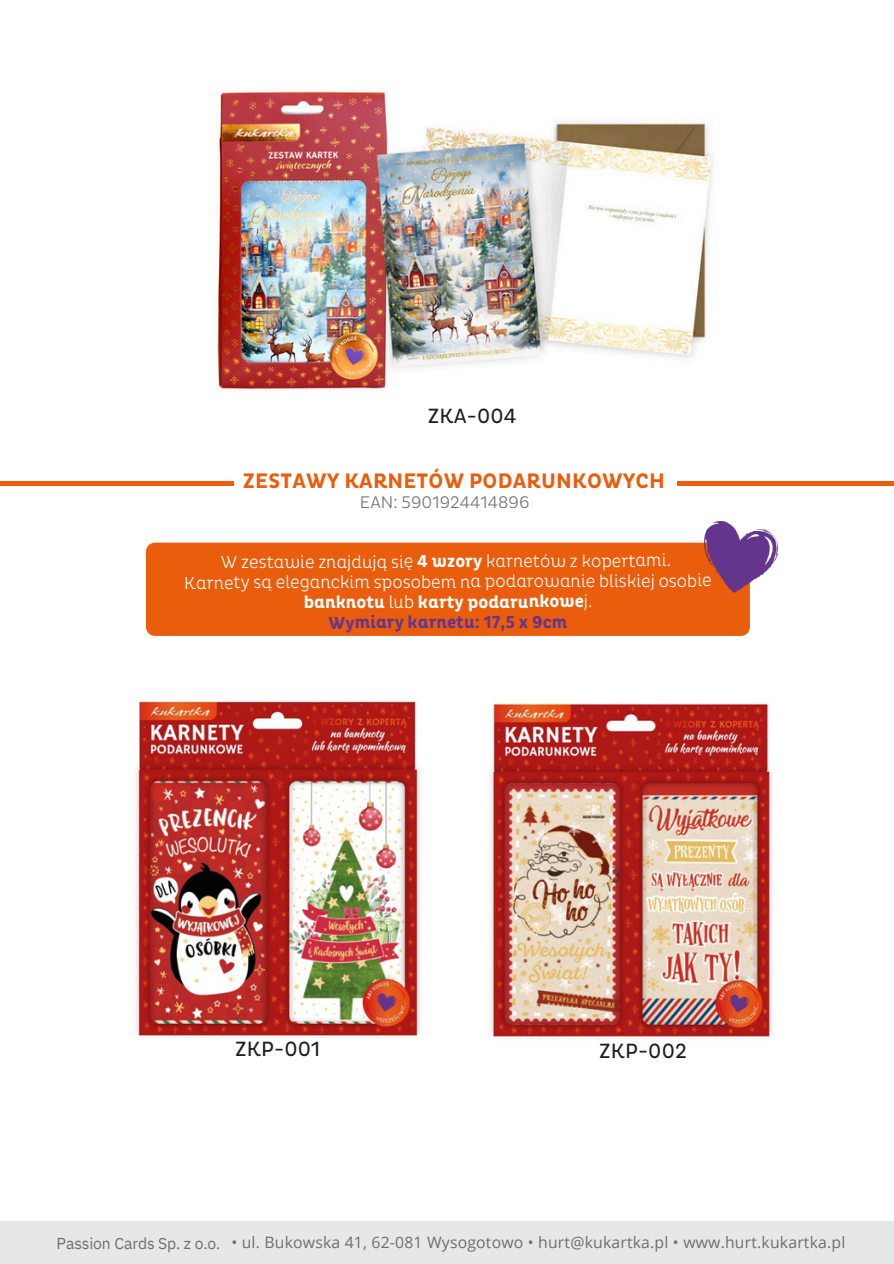
<style>
.page{position:relative;width:894px;height:1264px;background:#fff}
.page>*{position:absolute;margin:0;border:0;box-sizing:border-box;transform-origin:0 0}
.t1{font:700 21.3px "Pluto Cond";letter-spacing:.01em;color:#e95d0c}
.t2{font:21px "Pluto Cond";letter-spacing:.005em;color:#231f20}
.t3{font:300 17.7px/20.2px "Pluto Cond";letter-spacing:-.005em;color:#fff;text-align:center}
.t4{font:300 17.1px "Pluto Cond";color:#6d6e70}
.t5{font:15.75px "Open Sans";letter-spacing:.015em;color:#6d6e70}
.t6{font:15.75px "IBM Plex Sans";letter-spacing:-.01em;color:#6d6e70}
.s1{font-weight:700}
.s2{font-weight:700;color:#64358c}
</style>
<div class="page">
<div style="left:0;top:1220px;width:893px;height:43px;background:#e6e7e8"></div>
<img style="left:216px;top:90px;width:498px;height:301px">
<hr style="left:0;top:481px;width:233px;height:4px;background:#e95d0c">
<hr style="left:677px;top:481px;width:216px;height:4px;background:#e95d0c">
<div style="left:146px;top:542px;width:603px;height:94px;background:#e95d0c"></div>
<img style="left:704px;top:521px;width:73px;height:71px">
<img style="left:136px;top:701px;width:284px;height:337px">
<img style="left:490px;top:703px;width:283px;height:336px">
<h3 class="t2" style="left:427px;top:404px;width:90px">ZKA-004</h3>
<p class="t1" style="left:243px;top:468px;width:423px">ZESTAWY KARNETÓW PODARUNKOWYCH</p>
<h2 class="t4" style="left:360px;top:492px;width:171px">EAN: 5901924414896</h2>
<h2 class="t3" style="left:184px;top:552px;width:528px">W zestawie znajdują się <span class="s1">4 wzory</span> karnetów z kopertami.<br>Karnety są eleganckim sposobem na podarowanie bliskiej osobie <span class="s1">banknotu</span> lub <span class="s1">karty podarunkowe</span>j.<br><span class="s2">Wymiary karnetu: 17,5 x 9cm</span></h2>
<p class="t2" style="left:235px;top:1036px;width:86px">ZKP-001</p>
<p class="t2" style="left:599px;top:1038px;width:89px">ZKP-002</p>
<p class="t6" style="left:57px;top:1232px;width:165px">Passion Cards Sp. z o.o.</p>
<h2 class="t5" style="left:231px;top:1231px;width:615px">• ul. Bukowska 41, 62-081 Wysogotowo • hurt@kukartka.pl • www.hurt.kukartka.pl</h2>
</div>
